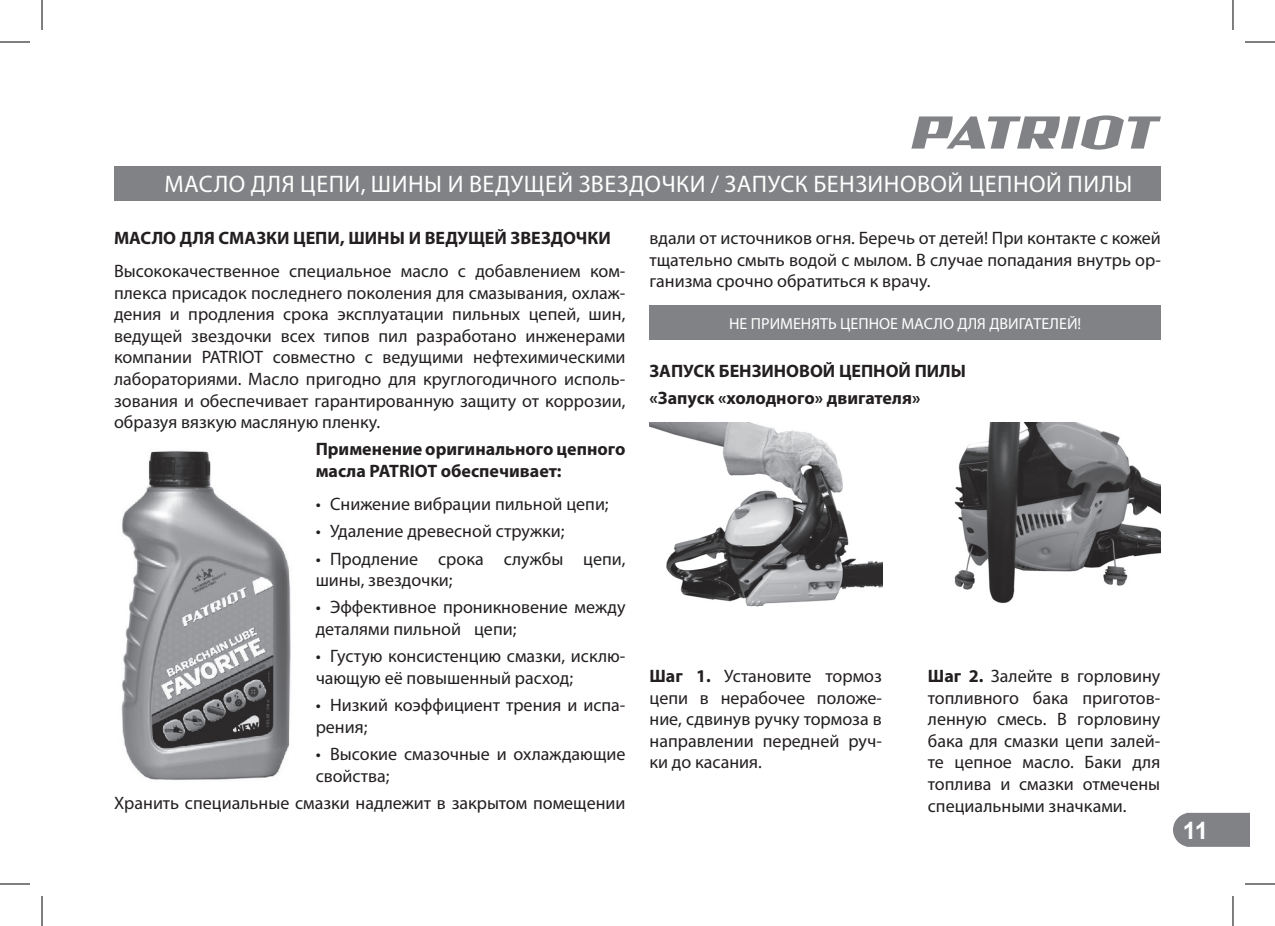
<style>
.page{position:relative;width:1275px;height:926px;background:#fff}
.page>*{position:absolute;margin:0;border:0;box-sizing:border-box;transform-origin:0 0}
.t1{font:24px "Myriad Pro";letter-spacing:.02em;color:#fff}
.t2{font:700 24px "Arial";color:#fff}
.t3{font:18px/21.6px "Myriad Pro";color:#231f20}
.t4{font:700 18px/21.6px "Myriad Pro";color:#231f20}
.t5{font:16px "Myriad Pro";color:#fff}
.s1{font-weight:700}
</style>
<div class="page">
<svg style="left:1173px;top:813px;width:77px;height:34px;background:#86888b"></svg>
<svg style="left:911px;top:115px;width:250px;height:35px"></svg>
<div style="left:114px;top:166px;width:1047px;height:34px;background:#808285"></div>
<div style="left:649px;top:306px;width:512px;height:34px;background:#808285"></div>
<img style="left:121px;top:451px;width:170px;height:329px">
<img style="left:649px;top:422px;width:233px;height:185px">
<img style="left:954px;top:422px;width:206px;height:182px">
<hr style="left:0;top:42px;width:30px;height:1px;background:#000">
<hr style="left:1245px;top:42px;width:30px;height:1px;background:#000">
<hr style="left:0;top:884px;width:30px;height:1px;background:#000">
<hr style="left:1245px;top:884px;width:30px;height:1px;background:#000">
<hr style="left:42px;top:0;width:1px;height:30px;background:#000">
<hr style="left:42px;top:896px;width:1px;height:30px;background:#000">
<hr style="left:1232px;top:0;width:1px;height:30px;background:#000">
<hr style="left:1232px;top:896px;width:1px;height:30px;background:#000">
<h1 class="t1" style="left:164px;top:169px;width:969px">МАСЛО ДЛЯ ЦЕПИ, ШИНЫ И ВЕДУЩЕЙ ЗВЕЗДОЧКИ / ЗАПУСК БЕНЗИНОВОЙ ЦЕПНОЙ ПИЛЫ</h1>
<p class="t4" style="left:114px;top:227px;width:498px">МАСЛО ДЛЯ СМАЗКИ ЦЕПИ, ШИНЫ И ВЕДУЩЕЙ ЗВЕЗДОЧКИ</p>
<p class="t3" style="left:114px;top:260px;width:513px;text-align:justify">Высококачественное специальное масло с добавлением ком&shy;плекса присадок последнего поколения для смазывания, охлаж&shy;дения и продления срока эксплуатации пильных цепей, шин, ведущей звездочки всех типов пил разработано инженерами компании PATRIOT совместно с ведущими нефтехимическими лабораториями. Масло пригодно для круглогодичного исполь&shy;зования и обеспечивает гарантированную защиту от коррозии, образуя вязкую масляную пленку.</p>
<p class="t4" style="left:316px;top:439px;width:311px">Применение оригинального цепного масла PATRIOT обеспечивает:</p>
<p class="t3" style="left:316px;top:493px;width:294px">• Снижение вибрации пильной цепи;</p>
<p class="t3" style="left:316px;top:520px;width:250px">• Удаление древесной стружки;</p>
<p class="t3" style="left:316px;top:547px;width:311px">• Продление срока службы цепи, шины, звездочки;</p>
<p class="t3" style="left:316px;top:596px;width:311px">• Эффективное проникновение между деталями пильной цепи;</p>
<p class="t3" style="left:316px;top:645px;width:311px">• Густую консистенцию смазки, исклю&shy;чающую её повышенный расход;</p>
<p class="t3" style="left:316px;top:694px;width:311px">• Низкий коэффициент трения и испа&shy;рения;</p>
<p class="t3" style="left:316px;top:743px;width:311px">• Высокие смазочные и охлаждающие свойства;</p>
<p class="t3" style="left:114px;top:792px;width:513px">Хранить специальные смазки надлежит в закрытом помещении</p>
<p class="t3" style="left:649px;top:227px;width:513px;text-align:justify">вдали от источников огня. Беречь от детей! При контакте с кожей тщательно смыть водой с мылом. В случае попадания внутрь ор&shy;ганизма срочно обратиться к врачу.</p>
<p class="t5" style="left:729px;top:313px;width:353px">НЕ ПРИМЕНЯТЬ ЦЕПНОЕ МАСЛО ДЛЯ ДВИГАТЕЛЕЙ!</p>
<p class="t4" style="left:649px;top:357px;width:318px;line-height:27.2px">ЗАПУСК БЕНЗИНОВОЙ ЦЕПНОЙ ПИЛЫ «Запуск «холодного» двигателя»</p>
<p class="t3" style="left:649px;top:665px;width:234px;text-align:justify"><span class="s1">Шаг 1.</span> Установите тормоз цепи в нерабочее положе&shy;ние, сдвинув ручку тормоза в направлении передней руч&shy;ки до касания.</p>
<p class="t3" style="left:928px;top:665px;width:234px;text-align:justify"><span class="s1">Шаг 2.</span> Залейте в горловину топливного бака приготов&shy;ленную смесь. В горловину бака для смазки цепи залей&shy;те цепное масло. Баки для топлива и смазки отмечены специальными значками.</p>
<h1 class="t2" style="left:1182px;top:814px;width:27px">11</h1>
</div>
